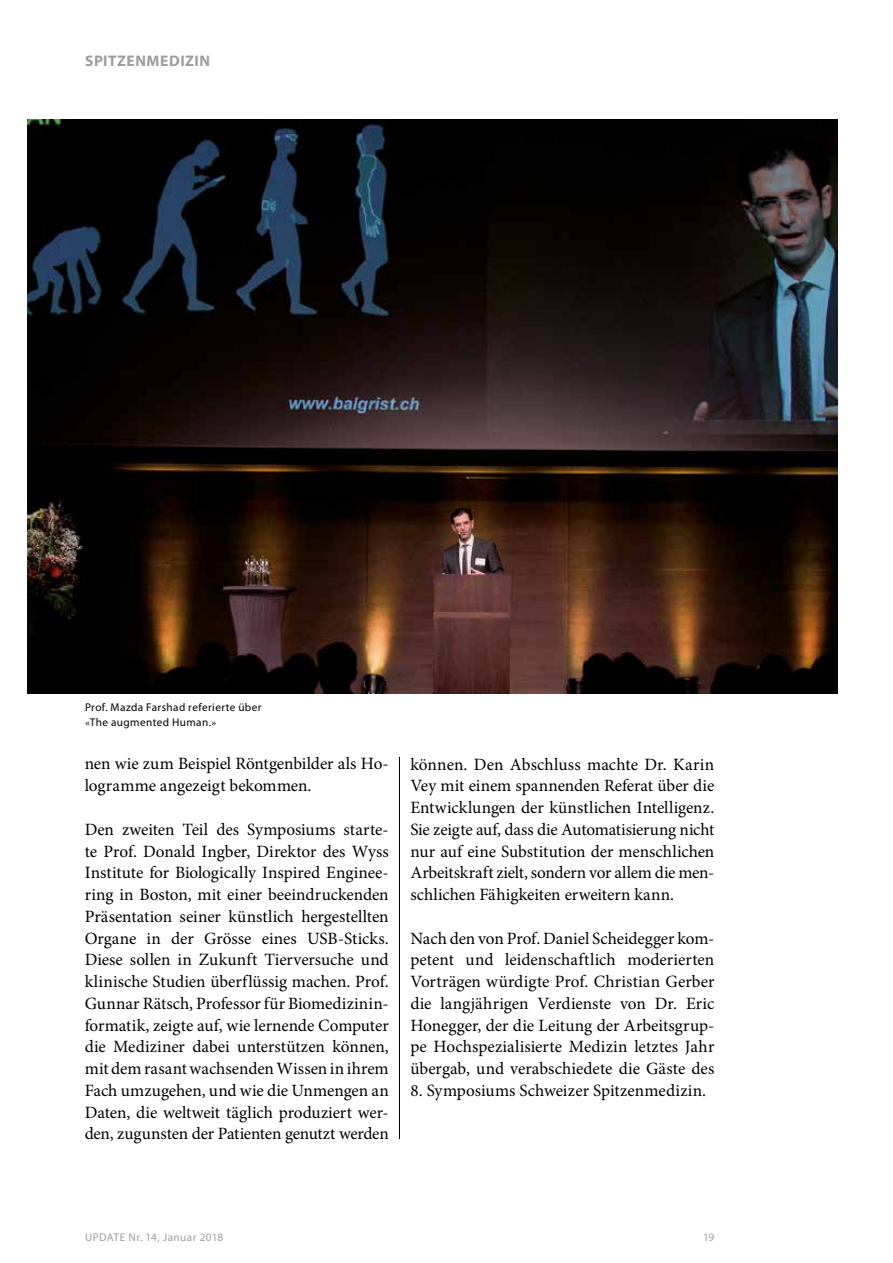
<style>
.page{position:relative;width:893px;height:1263px;background:#fff}
.page>*{position:absolute;margin:0;border:0;box-sizing:border-box;transform-origin:0 0}
.t1{font:17.25px/21.8px "Minion Pro";letter-spacing:-.005em;color:#000;text-align:justify}
.t2{font:700 15.3px "Myriad Pro";letter-spacing:.035em;color:#9d9d9c}
.t3{font:11.25px/15.8px "Myriad Pro";letter-spacing:.035em;color:#000}
.t4{font:11.25px "Myriad Pro";letter-spacing:.04em;color:#9d9d9c}
.s1{font-family:"Minion Pro"}
</style>
<div class="page">
<hr style="left:399px;top:757px;width:1px;height:382px;background:#000">
<img style="left:28px;top:119px;width:809px;height:574px">
<p class="t2" style="left:85px;top:50px;width:127px">SPITZENMEDIZIN</p>
<p class="t3" style="left:85px;top:699px;width:178px">Prof. Mazda Farshad referierte über <span class="s1">«</span>The augmented Human.<span class="s1">»</span></p>
<p class="t1" style="left:85px;top:753px;width:306px">nen wie zum Beispiel Röntgenbilder als Ho&shy;logramme angezeigt bekommen.</p>
<p class="t1" style="left:85px;top:818px;width:306px">Den zweiten Teil des Symposiums starte&shy;te Prof. Donald Ingber, Direktor des Wyss Institute for Biologically Inspired Enginee&shy;ring in Boston, mit einer beeindruckenden Präsentation seiner künstlich hergestellten Organe in der Grösse eines USB-Sticks.<br>Diese sollen in Zukunft Tierversuche und klinische Studien überflüssig machen. Prof.<br>Gunnar Rätsch, Professor für Biomedizinin&shy;formatik, zeigte auf, wie lernende Computer die Mediziner dabei unterstützen können, mit dem rasant wachsenden Wissen in ihrem Fach umzugehen, und wie die Unmengen an Daten, die weltweit täglich produziert wer&shy;den, zugunsten der Patienten genutzt werden</p>
<p class="t1" style="left:410px;top:753px;width:306px">können. Den Abschluss machte Dr. Karin Vey mit einem spannenden Referat über die Entwicklungen der künstlichen Intelligenz.<br>Sie zeigte auf, dass die Automatisierung nicht nur auf eine Substitution der menschlichen Arbeitskraft zielt, sondern vor allem die men&shy;schlichen Fähigkeiten erweitern kann.</p>
<p class="t1" style="left:410px;top:927px;width:306px">Nach den von Prof. Daniel Scheidegger kom&shy;petent und leidenschaftlich moderierten Vorträgen würdigte Prof. Christian Gerber die langjährigen Verdienste von Dr. Eric Honegger, der die Leitung der Arbeitsgrup&shy;pe Hochspezialisierte Medizin letztes Jahr übergab, und verabschiedete die Gäste des</p>
<p class="t1" style="left:410px;top:1079px;width:297px">8. Symposiums Schweizer Spitzenmedizin.</p>
<p class="t4" style="left:85px;top:1230px;width:140px">UPDATE Nr. 14, Januar 2018</p>
<p class="t4" style="left:703px;top:1230px;width:13px">19</p>
</div>
